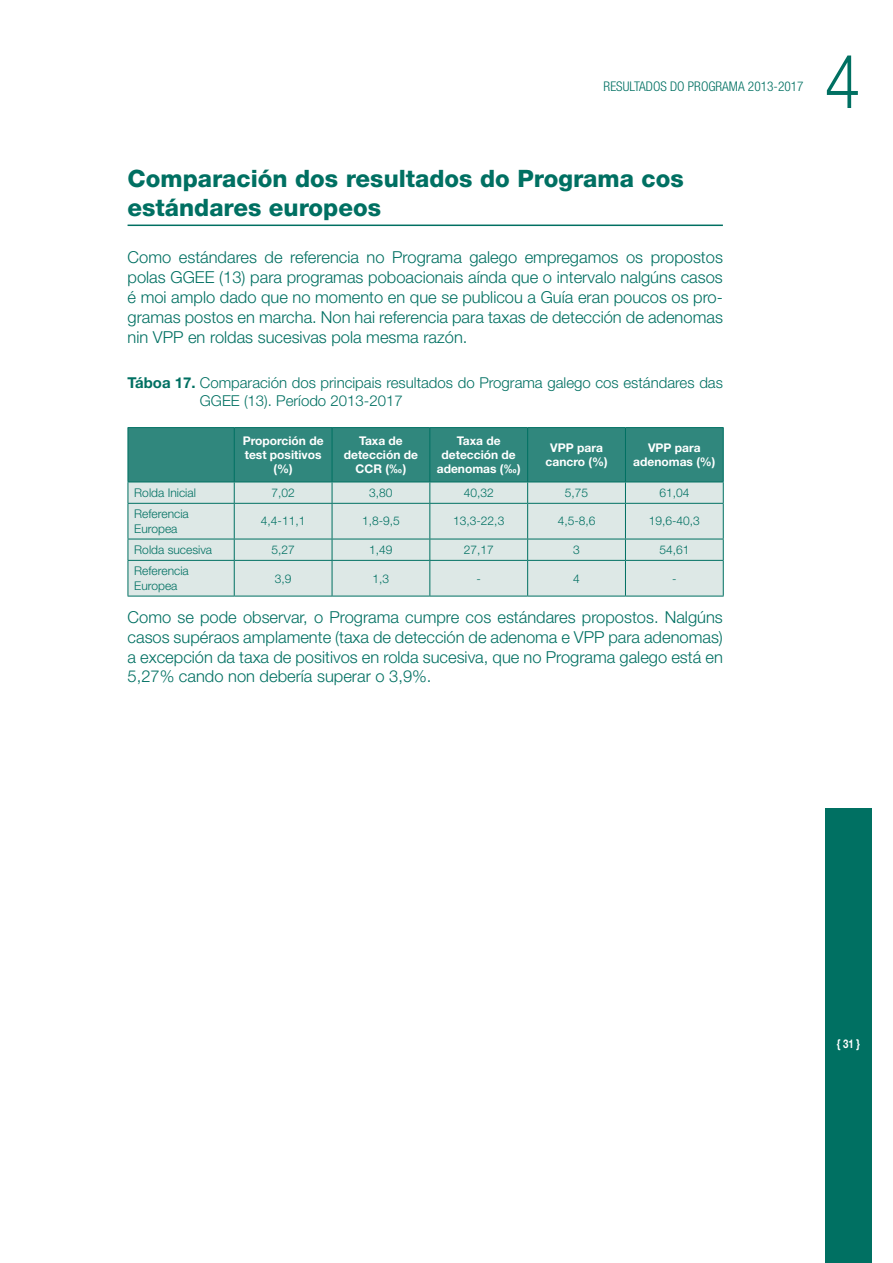
<style>
.page{position:relative;width:893px;height:1263px;background:#fff}
.page>*{position:absolute;margin:0;border:0;box-sizing:border-box;transform-origin:0 0}
.t1{font:300 75px "Helvetica Neue LT Std";color:#007062;scale:.85 1}
.t2{font:800 24px/28.8px "Helvetica Neue LT Std";color:#007062}
.PAR__0_0{font:300 16.5px/19.8px "Helvetica Neue LT Std";color:#007062;text-align:justify}
.TAB-00{font:300 15px/18px "Helvetica Neue LT Std";color:#007062}
.t3{font:300 condensed 13.35px "Helvetica Neue LT Std";color:#007062}
.TAB-04{font:300 12px/14.4px "Helvetica Neue LT Std";color:#007062}
.TAB-01{font:700 12px/14.4px "Helvetica Neue LT Std";color:#fff;text-align:center}
.TAB-01-2{font:700 12px "Helvetica Neue LT Std";color:#fff;scale:.8 1}
.s1{font-weight:700}
</style>
<div class="page">
<div style="left:825px;top:808px;width:47px;height:455px;background:#007062"></div>
<hr style="left:128px;top:225px;width:595px;height:1px;background:#007062">
<div style="left:129px;top:504px;width:594px;height:92px;background:#dde8e6"></div>
<hr style="left:128px;top:503px;width:106px;height:1px;background:#007062">
<hr style="left:234px;top:503px;width:98px;height:1px;background:#007062">
<hr style="left:234px;top:504px;width:1px;height:35px;background:#007062">
<hr style="left:332px;top:503px;width:98px;height:1px;background:#007062">
<hr style="left:332px;top:504px;width:1px;height:35px;background:#007062">
<hr style="left:430px;top:503px;width:98px;height:1px;background:#007062">
<hr style="left:429px;top:504px;width:1px;height:35px;background:#007062">
<hr style="left:528px;top:503px;width:97px;height:1px;background:#007062">
<hr style="left:527px;top:504px;width:1px;height:35px;background:#007062">
<hr style="left:625px;top:503px;width:99px;height:1px;background:#007062">
<hr style="left:625px;top:504px;width:1px;height:35px;background:#007062">
<hr style="left:128px;top:539px;width:106px;height:1px;background:#007062">
<hr style="left:234px;top:539px;width:98px;height:1px;background:#007062">
<svg style="left:234px;top:539px;width:1px;height:21px"></svg>
<hr style="left:332px;top:539px;width:98px;height:1px;background:#007062">
<svg style="left:332px;top:539px;width:1px;height:21px"></svg>
<hr style="left:430px;top:539px;width:98px;height:1px;background:#007062">
<svg style="left:429px;top:539px;width:1px;height:21px"></svg>
<hr style="left:528px;top:539px;width:97px;height:1px;background:#007062">
<svg style="left:527px;top:539px;width:1px;height:21px"></svg>
<hr style="left:625px;top:539px;width:99px;height:1px;background:#007062">
<svg style="left:625px;top:539px;width:1px;height:21px"></svg>
<hr style="left:128px;top:560px;width:106px;height:1px;background:#007062">
<hr style="left:234px;top:560px;width:98px;height:1px;background:#007062">
<hr style="left:234px;top:561px;width:1px;height:35px;background:#007062">
<hr style="left:332px;top:560px;width:98px;height:1px;background:#007062">
<hr style="left:332px;top:561px;width:1px;height:35px;background:#007062">
<hr style="left:430px;top:560px;width:98px;height:1px;background:#007062">
<hr style="left:429px;top:561px;width:1px;height:35px;background:#007062">
<hr style="left:528px;top:560px;width:97px;height:1px;background:#007062">
<hr style="left:527px;top:561px;width:1px;height:35px;background:#007062">
<hr style="left:625px;top:560px;width:99px;height:1px;background:#007062">
<hr style="left:625px;top:561px;width:1px;height:35px;background:#007062">
<svg style="left:128px;top:428px;width:596px;height:75px;background:#5da098"></svg>
<hr style="left:128px;top:504px;width:1px;height:35px;background:#007062">
<hr style="left:723px;top:504px;width:1px;height:35px;background:#007062">
<svg style="left:128px;top:539px;width:1px;height:21px"></svg>
<svg style="left:723px;top:539px;width:1px;height:21px"></svg>
<hr style="left:128px;top:561px;width:1px;height:35px;background:#007062">
<hr style="left:723px;top:561px;width:1px;height:35px;background:#007062">
<hr style="left:128px;top:596px;width:106px;height:1px;background:#007062">
<hr style="left:234px;top:596px;width:98px;height:1px;background:#007062">
<hr style="left:332px;top:596px;width:98px;height:1px;background:#007062">
<hr style="left:430px;top:596px;width:98px;height:1px;background:#007062">
<hr style="left:528px;top:596px;width:97px;height:1px;background:#007062">
<hr style="left:625px;top:596px;width:99px;height:1px;background:#007062">
<hr style="left:128px;top:427px;width:106px;height:1px;background:#007062">
<hr style="left:128px;top:428px;width:1px;height:54px;background:#007062">
<hr style="left:234px;top:427px;width:98px;height:1px;background:#007062">
<hr style="left:332px;top:427px;width:98px;height:1px;background:#007062">
<hr style="left:430px;top:427px;width:98px;height:1px;background:#007062">
<hr style="left:528px;top:427px;width:97px;height:1px;background:#007062">
<hr style="left:625px;top:427px;width:99px;height:1px;background:#007062">
<hr style="left:723px;top:428px;width:1px;height:54px;background:#007062">
<hr style="left:128px;top:482px;width:106px;height:1px;background:#007062">
<hr style="left:234px;top:482px;width:98px;height:1px;background:#007062">
<hr style="left:332px;top:482px;width:98px;height:1px;background:#007062">
<hr style="left:430px;top:482px;width:98px;height:1px;background:#007062">
<hr style="left:528px;top:482px;width:97px;height:1px;background:#007062">
<hr style="left:625px;top:482px;width:99px;height:1px;background:#007062">
<p class="t3" style="left:604px;top:79px;width:202px">RESULTADOS DO PROGRAMA 2013-2017</p>
<h1 class="t1" style="left:825px;top:35px;width:43px">4</h1>
<h2 class="t2" style="left:128px;top:164px;width:558px">Comparación dos resultados do Programa cos estándares europeos</h2>
<p class="PAR__0_0" style="left:128px;top:247px;width:597px">Como estándares de referencia no Programa galego empregamos os propostos polas GGEE (13) para programas poboacionais aínda que o intervalo nalgúns casos é moi amplo dado que no momento en que se publicou a Guía eran poucos os pro&shy;gramas postos en marcha. Non hai referencia para taxas de detección de adenomas nin VPP en roldas sucesivas pola mesma razón.</p>
<p class="TAB-00" style="left:200px;top:374px;width:525px;text-indent:-72px"><span class="s1">Táboa 17.</span> Comparación dos principais resultados do Programa galego cos estándares das<br>GGEE (13). Período 2013-2017</p>
<p class="TAB-01" style="left:243px;top:433px;width:82px">Proporción de test positivos (%)</p>
<p class="TAB-01" style="left:344px;top:433px;width:76px">Taxa de detección de<br>CCR (‰)</p>
<p class="TAB-01" style="left:437px;top:433px;width:85px">Taxa de detección de adenomas (‰)</p>
<p class="TAB-01" style="left:546px;top:440px;width:64px">VPP para cancro (%)</p>
<p class="TAB-01" style="left:633px;top:440px;width:84px">VPP para adenomas (%)</p>
<p class="TAB-04" style="left:134px;top:485px;width:63px">Rolda Inicial</p>
<p class="TAB-04" style="left:271px;top:485px;width:25px">7,02</p>
<p class="TAB-04" style="left:369px;top:485px;width:25px">3,80</p>
<p class="TAB-04" style="left:464px;top:485px;width:32px">40,32</p>
<p class="TAB-04" style="left:565px;top:485px;width:25px">5,75</p>
<p class="TAB-04" style="left:659px;top:485px;width:32px">61,04</p>
<p class="TAB-04" style="left:134px;top:506px;width:56px">Referencia<br>Europea</p>
<p class="TAB-04" style="left:261px;top:514px;width:46px">4,4-11,1</p>
<p class="TAB-04" style="left:362px;top:514px;width:39px">1,8-9,5</p>
<p class="TAB-04" style="left:453px;top:514px;width:53px">13,3-22,3</p>
<p class="TAB-04" style="left:558px;top:514px;width:39px">4,5-8,6</p>
<p class="TAB-04" style="left:649px;top:514px;width:53px">19,6-40,3</p>
<p class="TAB-04" style="left:134px;top:542px;width:79px">Rolda sucesiva</p>
<p class="TAB-04" style="left:271px;top:542px;width:25px">5,27</p>
<p class="TAB-04" style="left:369px;top:542px;width:25px">1,49</p>
<p class="TAB-04" style="left:464px;top:542px;width:32px">27,17</p>
<p class="TAB-04" style="left:573px;top:542px;width:8px">3</p>
<p class="TAB-04" style="left:659px;top:542px;width:32px">54,61</p>
<p class="TAB-04" style="left:134px;top:564px;width:56px">Referencia<br>Europea</p>
<p class="TAB-04" style="left:275px;top:571px;width:18px">3,9</p>
<p class="TAB-04" style="left:373px;top:571px;width:18px">1,3</p>
<p class="TAB-04" style="left:477px;top:571px;width:6px">-</p>
<p class="TAB-04" style="left:573px;top:571px;width:8px">4</p>
<p class="TAB-04" style="left:672px;top:571px;width:6px">-</p>
<p class="PAR__0_0" style="left:128px;top:607px;width:597px">Como se pode observar, o Programa cumpre cos estándares propostos. Nalgúns casos supéraos amplamente (taxa de detección de adenoma e VPP para adenomas) a excepción da taxa de positivos en rolda sucesiva, que no Programa galego está en 5,27% cando non debería superar o 3,9%.</p>
<p class="TAB-01-2" style="left:837px;top:1036px;width:30px">{ 31 }</p>
</div>
